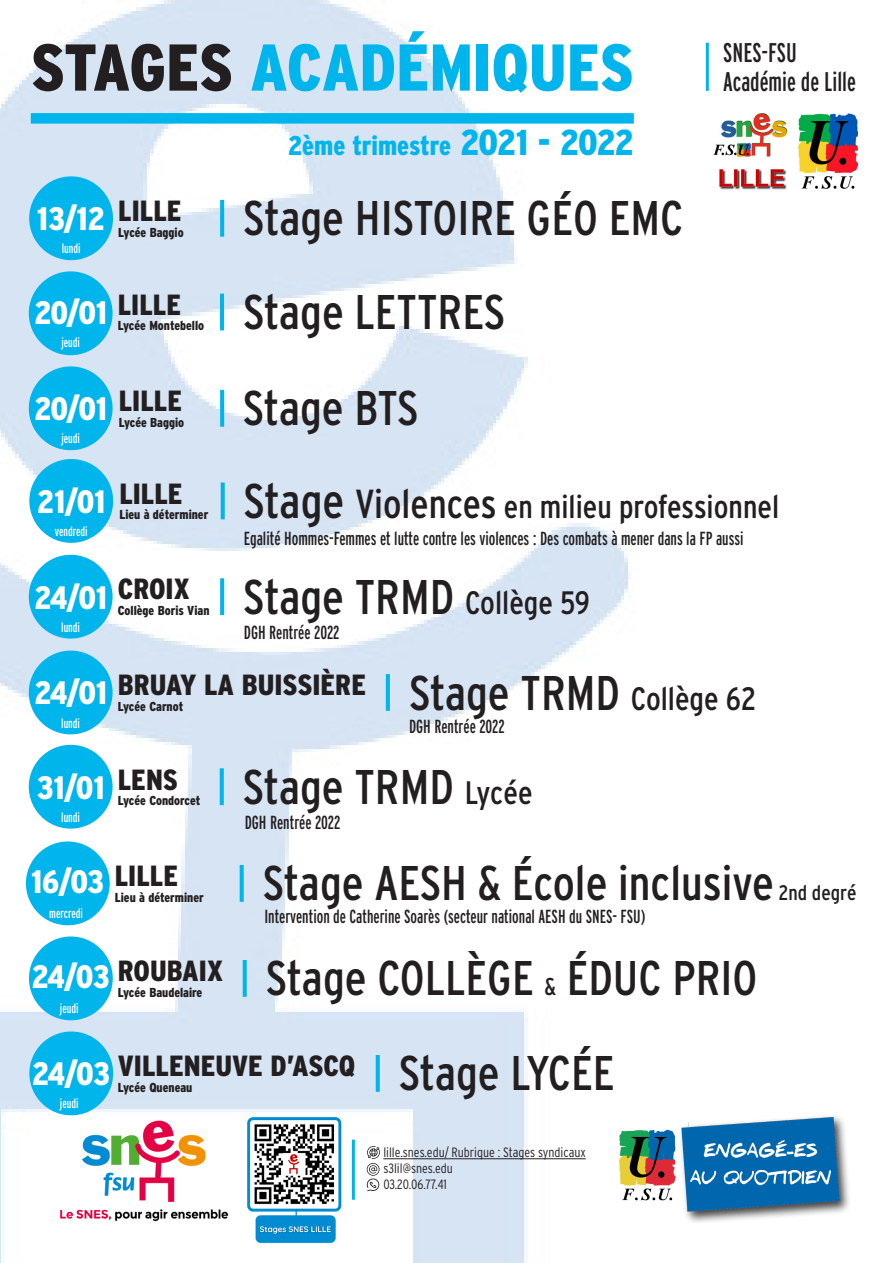
<style>
.page{position:relative;width:893px;height:1263px;background:#fff}
.page>*{position:absolute;margin:0;border:0;box-sizing:border-box;transform-origin:0 0}
.t1{font:900 condensed 66px "Interstate";color:#00b4ec}
.t2{font:condensed 48.6px "Interstate";color:#231f20}
.t3{font:900 condensed 32.4px "Interstate";letter-spacing:-.005em;color:#fff}
.t4{font:condensed 32.4px "Interstate";color:#231f20}
.t5{font:900 condensed 29.1px "Interstate";color:#231f20}
.t6{font:27px "Interstate Regular Comp";color:#231f20}
.t7{font:900 condensed 27px "Interstate";color:#00b4ec}
.t8{font:condensed 21px "Interstate";color:#231f20}
.t9{font:18.9px "Interstate Regular Comp";color:#231f20}
.t10{font:300 condensed 13.5px "Interstate";color:#231f20}
.t11{font:13.5px "Interstate Regular Comp";color:#fff}
.t12{font:900 condensed 12.9px "Interstate";color:#231f20}
.s1{color:#231f20}
.s2{font-size:36px}
.s3{font-size:48.6px}
.s4{font-size:40.5px}
.s5{font-size:32.4px}
.s6{font-size:24.3px}
</style>
<div class="page">
<img style="left:0;top:0;width:709px;height:1263px">
<img style="left:605px;top:1115px;width:244px;height:109px">
<div style="left:31px;top:113px;width:603px;height:11px;background:#00b4ec"></div>
<hr style="left:706px;top:43px;width:3px;height:48px;background:#00b4ec">
<img style="left:31px;top:1115px;width:215px;height:113px">
<hr style="left:352px;top:1140px;width:3px;height:60px;background:#00b4ec">
<svg style="left:367px;top:1146px;width:13px;height:45px"></svg>
<hr style="left:383px;top:1158px;width:203px;height:1px;background:#231f20">
<img style="left:708px;top:113px;width:80px;height:85px">
<img style="left:798px;top:113px;width:60px;height:76px">
<div style="left:29px;top:176px;width:84px;height:84px;background:#00b4ec;border-radius:50%"></div>
<svg style="left:220px;top:200px;width:4px;height:37px"></svg>
<div style="left:29px;top:271px;width:84px;height:84px;background:#00b4ec;border-radius:50%"></div>
<hr style="left:220px;top:294px;width:4px;height:36px;background:#00b4ec">
<div style="left:29px;top:366px;width:84px;height:84px;background:#00b4ec;border-radius:50%"></div>
<svg style="left:220px;top:390px;width:4px;height:37px"></svg>
<div style="left:29px;top:459px;width:84px;height:84px;background:#00b4ec;border-radius:50%"></div>
<svg style="left:221px;top:482px;width:4px;height:37px"></svg>
<div style="left:29px;top:555px;width:84px;height:84px;background:#00b4ec;border-radius:50%"></div>
<svg style="left:220px;top:578px;width:4px;height:37px"></svg>
<div style="left:29px;top:651px;width:84px;height:83px;background:#00b4ec;border-radius:50%"></div>
<svg style="left:386px;top:674px;width:4px;height:37px"></svg>
<div style="left:29px;top:745px;width:84px;height:84px;background:#00b4ec;border-radius:50%"></div>
<svg style="left:220px;top:768px;width:4px;height:37px"></svg>
<div style="left:29px;top:936px;width:84px;height:84px;background:#00b4ec;border-radius:50%"></div>
<svg style="left:243px;top:960px;width:4px;height:37px"></svg>
<div style="left:26px;top:841px;width:84px;height:84px;background:#00b4ec;border-radius:50%"></div>
<svg style="left:240px;top:865px;width:4px;height:37px"></svg>
<div style="left:29px;top:1031px;width:84px;height:84px;background:#00b4ec;border-radius:50%"></div>
<svg style="left:376px;top:1055px;width:4px;height:37px"></svg>
<img style="left:246px;top:1115px;width:97px;height:129px">
<p class="t1" style="left:31px;top:31px;width:604px"><span class="s1">STAGES</span> ACADÉMIQUES</p>
<p class="t6" style="left:723px;top:38px;width:75px">SNES-FSU</p>
<p class="t6" style="left:723px;top:66px;width:134px">Académie de Lille</p>
<p class="t3" style="left:37px;top:201px;width:69px">13/12</p>
<p class="t11" style="left:62px;top:241px;width:20px">lundi</p>
<p class="t5" style="left:118px;top:195px;width:65px">LILLE</p>
<p class="t12" style="left:118px;top:225px;width:67px">Lycée Baggio</p>
<p class="t3" style="left:34px;top:294px;width:74px">20/01</p>
<p class="t11" style="left:61px;top:335px;width:20px">jeudi</p>
<p class="t5" style="left:118px;top:288px;width:65px">LILLE</p>
<p class="t12" style="left:118px;top:319px;width:88px">Lycée Montebello</p>
<p class="t3" style="left:34px;top:391px;width:74px">20/01</p>
<p class="t11" style="left:61px;top:431px;width:20px">jeudi</p>
<p class="t5" style="left:119px;top:385px;width:65px">LILLE</p>
<p class="t12" style="left:119px;top:415px;width:67px">Lycée Baggio</p>
<p class="t7" style="left:288px;top:131px;width:347px">2ème trimestre <span class="s2">2021 - 2022</span></p>
<p class="t2" style="left:243px;top:191px;width:442px">Stage HISTOIRE GÉO EMC</p>
<p class="t2" style="left:243px;top:285px;width:264px">Stage LETTRES</p>
<p class="t2" style="left:243px;top:381px;width:177px">Stage BTS</p>
<p class="t4" style="left:243px;top:488px;width:537px"><span class="s3">Stage</span> <span class="s4">Violences</span> en milieu professionnel</p>
<p class="t5" style="left:119px;top:477px;width:65px">LILLE</p>
<p class="t12" style="left:119px;top:508px;width:90px">Lieu à déterminer</p>
<p class="t3" style="left:37px;top:483px;width:69px">21/01</p>
<p class="t11" style="left:55px;top:524px;width:34px">vendredi</p>
<p class="t9" style="left:244px;top:527px;width:501px">Egalité Hommes-Femmes et lutte contre les violences : Des combats à mener dans la FP aussi</p>
<p class="t2" style="left:243px;top:569px;width:348px">Stage TRMD <span class="s5">Collège 59</span></p>
<p class="t5" style="left:118px;top:573px;width:73px">CROIX</p>
<p class="t12" style="left:118px;top:603px;width:93px">Collège Boris Vian</p>
<p class="t3" style="left:34px;top:579px;width:74px">24/01</p>
<p class="t11" style="left:61px;top:619px;width:20px">lundi</p>
<p class="t9" style="left:244px;top:622px;width:97px">DGH Rentrée 2022</p>
<p class="t3" style="left:34px;top:675px;width:74px">24/01</p>
<p class="t11" style="left:61px;top:715px;width:20px">lundi</p>
<p class="t5" style="left:118px;top:669px;width:250px">BRUAY LA BUISSIÈRE</p>
<p class="t12" style="left:118px;top:699px;width:67px">Lycée Carnot</p>
<p class="t2" style="left:409px;top:665px;width:349px">Stage TRMD <span class="s5">Collège 62</span></p>
<p class="t9" style="left:409px;top:716px;width:97px">DGH Rentrée 2022</p>
<p class="t3" style="left:37px;top:769px;width:69px">31/01</p>
<p class="t11" style="left:61px;top:809px;width:20px">lundi</p>
<p class="t5" style="left:118px;top:763px;width:62px">LENS</p>
<p class="t12" style="left:118px;top:793px;width:84px">Lycée Condorcet</p>
<p class="t2" style="left:243px;top:759px;width:291px">Stage TRMD <span class="s5">Lycée</span></p>
<p class="t9" style="left:245px;top:812px;width:97px">DGH Rentrée 2022</p>
<p class="t3" style="left:31px;top:863px;width:74px">16/03</p>
<p class="t11" style="left:49px;top:906px;width:35px">mercredi</p>
<p class="t5" style="left:115px;top:860px;width:65px">LILLE</p>
<p class="t12" style="left:115px;top:890px;width:90px">Lieu à déterminer</p>
<p class="t2" style="left:263px;top:856px;width:513px">Stage AESH &amp; École inclusive</p>
<p class="t8" style="left:779px;top:881px;width:80px">2nd degré</p>
<p class="t9" style="left:264px;top:905px;width:383px">Intervention de Catherine Soarès (secteur national AESH du SNES- FSU)</p>
<p class="t3" style="left:32px;top:958px;width:79px">24/03</p>
<p class="t11" style="left:60px;top:1001px;width:20px">jeudi</p>
<p class="t5" style="left:118px;top:955px;width:107px">ROUBAIX</p>
<p class="t12" style="left:118px;top:985px;width:86px">Lycée Baudelaire</p>
<p class="t2" style="left:266px;top:951px;width:493px">Stage COLLÈGE <span class="s6">&amp;</span> ÉDUC PRIO</p>
<p class="t3" style="left:32px;top:1056px;width:79px">24/03</p>
<p class="t5" style="left:118px;top:1050px;width:239px">VILLENEUVE D’ASCQ</p>
<p class="t12" style="left:118px;top:1080px;width:76px">Lycée Queneau</p>
<p class="t11" style="left:60px;top:1096px;width:20px">jeudi</p>
<p class="t2" style="left:399px;top:1046px;width:217px">Stage LYCÉE</p>
<p class="t10" style="left:383px;top:1144px;width:204px">lille.snes.edu/ Rubrique : Stages syndicaux</p>
<p class="t10" style="left:383px;top:1161px;width:71px">s3lil@snes.edu</p>
<p class="t10" style="left:383px;top:1177px;width:65px">03.20.06.77.41</p>
</div>
